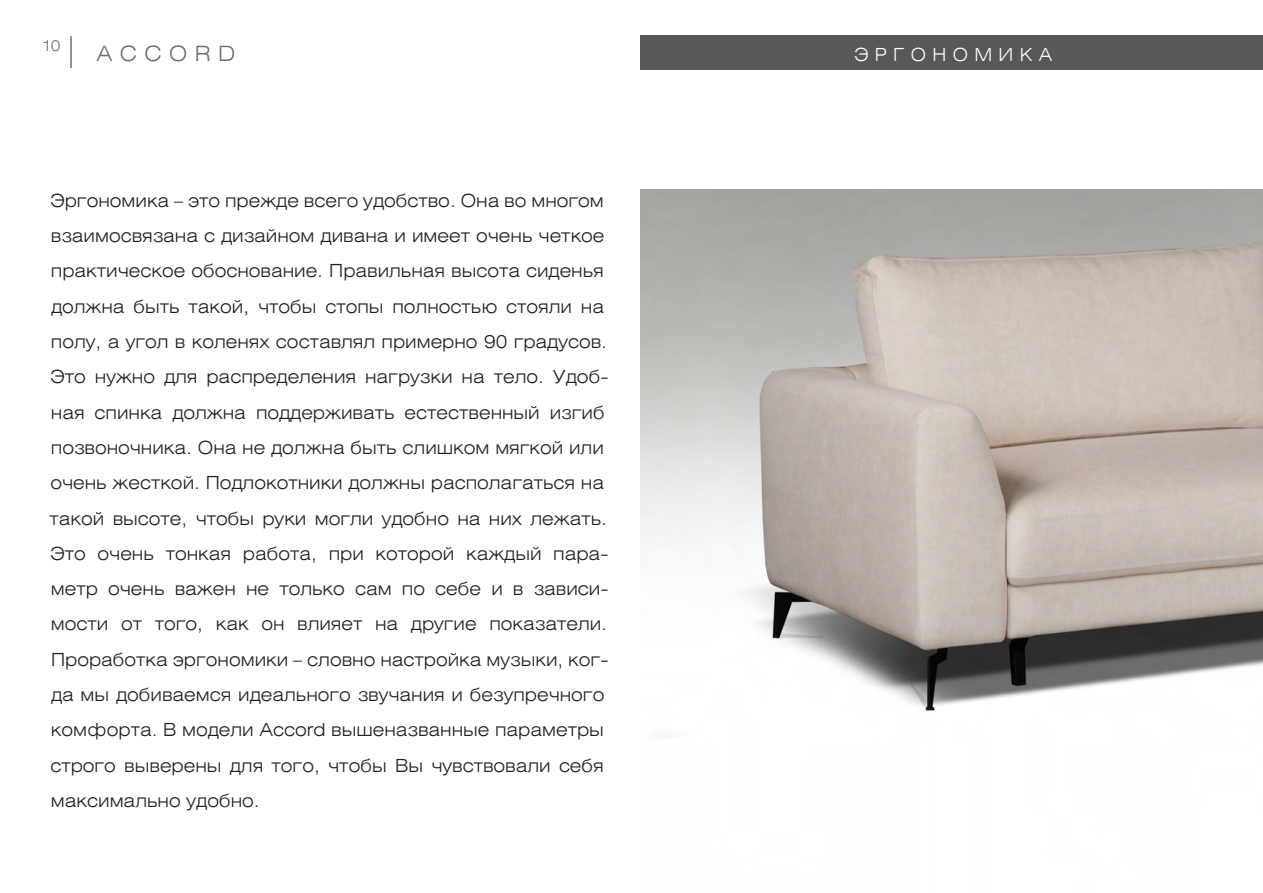
<style>
.page{position:relative;width:1263px;height:893px;background:#fff}
.page>*{position:absolute;margin:0;border:0;box-sizing:border-box;transform-origin:0 0}
.t1{font:21px "Helios Ext Light C";letter-spacing:.36em;color:#6c6d70}
.t2{font:18px/35.2px "Helios Ext Light C";color:#231f20}
.t3{font:18px "Helios Ext Light C";letter-spacing:.36em;color:#fff}
.t4{font:15px "Helios Ext Light C";color:#6c6d70}
</style>
<div class="page">
<div style="left:640px;top:35px;width:623px;height:35px;background:#57585a"></div>
<img style="left:640px;top:189px;width:623px;height:522px">
<hr style="left:70px;top:36px;width:2px;height:32px;background:#6c6d70">
<p class="t4" style="left:43px;top:36px;width:19px">10</p>
<p class="t1" style="left:97px;top:41px;width:140px">ACCORD</p>
<p class="t2" style="left:49px;top:183px;width:561px">Эргономика – это прежде всего удобство. Она во многом взаимосвязана с дизайном дивана и имеет очень четкое практическое обоснование. Правильная высота сиденья должна быть такой, чтобы стопы полностью стояли на полу, а угол в коленях составлял примерно 90 градусов.<br>Это нужно для распределения нагрузки на тело. Удоб&shy;ная спинка должна поддерживать естественный изгиб позвоночника. Она не должна быть слишком мягкой или очень жесткой. Подлокотники должны располагаться на такой высоте, чтобы руки могли удобно на них лежать.<br>Это очень тонкая работа, при которой каждый пара&shy;метр очень важен не только сам по себе и в зависи&shy;мости от того, как он влияет на другие показатели.<br>Проработка эргономики – словно настройка музыки, ког&shy;да мы добиваемся идеального звучания и безупречного комфорта. В модели Accord вышеназванные параметры строго выверены для того, чтобы Вы чувствовали себя максимально удобно.</p>
<p class="t3" style="left:854px;top:43px;width:200px">ЭРГОНОМИКА</p>
</div>
